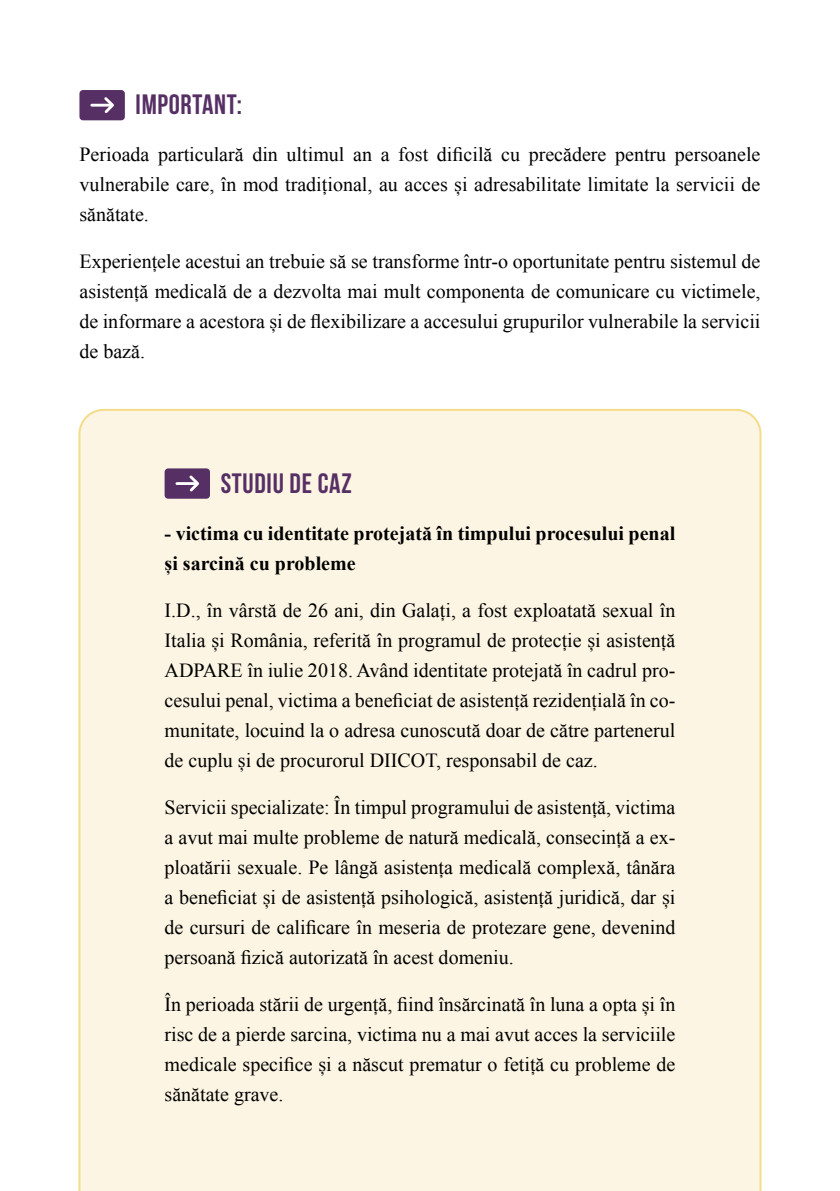
<style>
.page{position:relative;width:840px;height:1191px;background:#fff}
.page>*{position:absolute;margin:0;border:0;box-sizing:border-box;transform-origin:0 0}
.t1{font:700 28px "Bebas Neue";letter-spacing:.025em;color:#562f64}
.t2{font:20px/30px "Times New Roman";color:#000;text-align:justify}
.t3{font:700 20px/30px "Times New Roman";color:#000}
</style>
<div class="page">
<div style="left:78px;top:409px;width:683px;height:782px;background:#fcf5e3"></div>
<div style="left:79px;top:90px;width:46px;height:30px;background:#562f64;border-radius:4px"></div>
<hr style="left:92px;top:104px;width:19px;height:3px;background:#fff">
<svg style="left:102px;top:97px;width:12px;height:16px"></svg>
<div style="left:164px;top:468px;width:46px;height:31px;background:#562f64;border-radius:4px"></div>
<hr style="left:177px;top:482px;width:19px;height:3px;background:#fff">
<svg style="left:187px;top:475px;width:13px;height:17px"></svg>
<h1 class="t1" style="left:136px;top:91px;width:108px">IMPORTANT:</h1>
<p class="t2" style="left:79px;top:139px;width:682px">Perioada particulară din ultimul an a fost dificilă cu precădere pentru persoanele vulnerabile care, în mod tradițional, au acces și adresabilitate limitate la servicii de sănătate.</p>
<p class="t2" style="left:79px;top:246px;width:682px">Experiențele acestui an trebuie să se transforme într-o oportunitate pentru sistemul de asistență medicală de a dezvolta mai mult componenta de comunicare cu victimele, de informare a acestora și de flexibilizare a accesului grupurilor vulnerabile la servicii de bază.</p>
<h1 class="t1" style="left:221px;top:469px;width:132px">STUDIU DE CAZ</h1>
<p class="t3" style="left:164px;top:517px;width:512px">- victima cu identitate protejată în timpului procesului penal și sarcină cu probleme</p>
<p class="t2" style="left:164px;top:595px;width:512px">I.D., în vârstă de 26 ani, din Galați, a fost exploatată sexual în Italia și România, referită în programul de protecție și asistență ADPARE în iulie 2018. Având identitate protejată în cadrul pro&shy;cesului penal, victima a beneficiat de asistență rezidențială în co&shy;munitate, locuind la o adresa cunoscută doar de către partenerul de cuplu și de procurorul DIICOT, responsabil de caz.</p>
<p class="t2" style="left:164px;top:792px;width:512px">Servicii specializate: În timpul programului de asistență, victima a avut mai multe probleme de natură medicală, consecință a ex&shy;ploatării sexuale. Pe lângă asistența medicală complexă, tânăra a beneficiat și de asistență psihologică, asistență juridică, dar și de cursuri de calificare în meseria de protezare gene, devenind persoană fizică autorizată în acest domeniu.</p>
<p class="t2" style="left:164px;top:989px;width:512px">În perioada stării de urgență, fiind însărcinată în luna a opta și în risc de a pierde sarcina, victima nu a mai avut acces la serviciile medicale specifice și a născut prematur o fetiță cu probleme de sănătate grave.</p>
</div>
